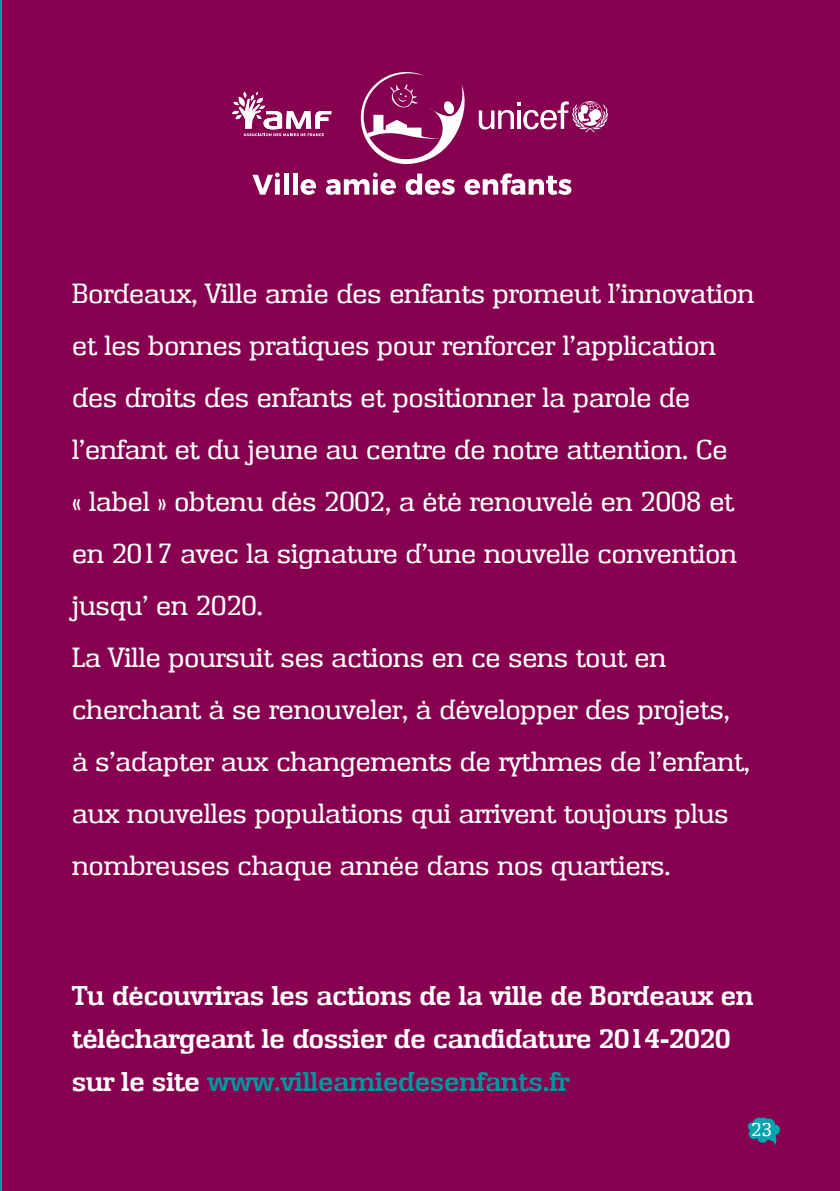
<style>
.page{position:relative;width:840px;height:1191px;background:#fff}
.page>*{position:absolute;margin:0;border:0;box-sizing:border-box;transform-origin:0 0}
.t1{font:27px/52px "Enschede";color:#fff}
.t2{font:600 26.4px/43.2px "Enschede";color:#fff}
.t3{font:18.4px "Enschede";color:#fff}
.s1{color:#00949b}
</style>
<div class="page">
<div style="left:1px;top:0;width:838px;height:1191px;background:#86004f"></div>
<hr style="left:0;top:0;width:2px;height:1191px;background:#009fa8">
<svg style="left:747px;top:1117px;width:33px;height:28px"></svg>
<svg style="left:360px;top:72px;width:105px;height:92px"></svg>
<svg style="left:478px;top:101px;width:130px;height:32px"></svg>
<svg style="left:279px;top:179px;width:1px;height:16px"></svg>
<svg style="left:252px;top:173px;width:27px;height:22px"></svg>
<div style="left:283px;top:174px;width:5px;height:21px;background:#fff"></div>
<hr style="left:293px;top:174px;width:4px;height:21px;background:#fff">
<svg style="left:300px;top:179px;width:16px;height:16px"></svg>
<svg style="left:325px;top:173px;width:71px;height:22px"></svg>
<svg style="left:405px;top:174px;width:49px;height:21px"></svg>
<svg style="left:464px;top:173px;width:107px;height:22px"></svg>
<svg style="left:232px;top:92px;width:99px;height:44px"></svg>
<p class="t1" style="left:72px;top:268px;width:683px">Bordeaux, Ville amie des enfants promeut l’innovation et les bonnes pratiques pour renforcer l’application des droits des enfants et positionner la parole de l’enfant et du jeune au centre de notre attention. Ce<br>« label » obtenu dès 2002, a été renouvelé en 2008 et en 2017 avec la signature d’une nouvelle convention jusqu’ en 2020.<br>La Ville poursuit ses actions en ce sens tout en cherchant à se renouveler, à développer des projets,<br>à s’adapter aux changements de rythmes de l’enfant, aux nouvelles populations qui arrivent toujours plus nombreuses chaque année dans nos quartiers.</p>
<p class="t2" style="left:72px;top:974px;width:682px">Tu découvriras les actions de la ville de Bordeaux en téléchargeant le dossier de candidature 2014-2020 sur le site <span class="s1">www.villeamiedesenfants.fr</span></p>
<p class="t3" style="left:750px;top:1118px;width:23px">23</p>
</div>
